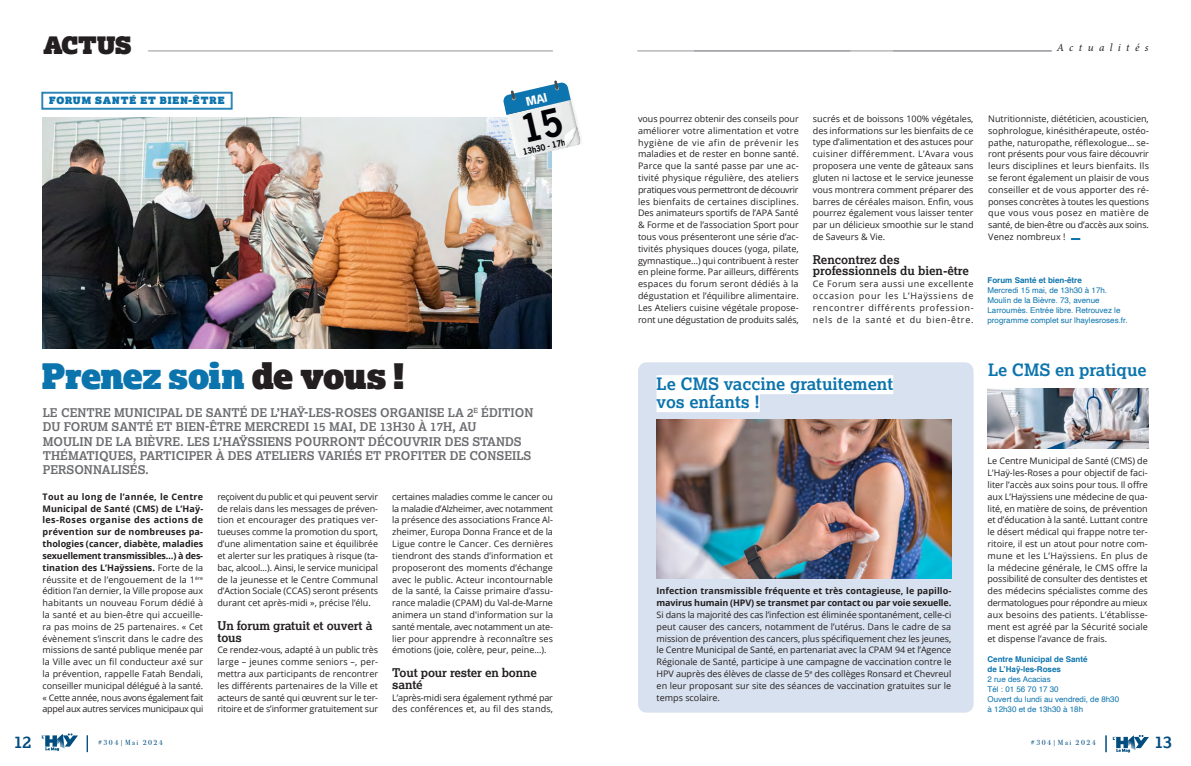
<style>
.page{position:relative;width:1191px;height:766px;background:#fff}
.page>*{position:absolute;margin:0;border:0;box-sizing:border-box;transform-origin:0 0}
.Actus_Titre{font:35px "Lexia Advertising";letter-spacing:-.02em;color:#0c74ad}
.t1{font:23.9px "Lexia Advertising";letter-spacing:-.01em;color:#231f20}
.Grand_Format_Titre_2{font:700 17px "Lexia";color:#0c74ad}
.t2{font:700 16.7px "Lexia";color:#014d80}
.Actus_Chapo{font:700 12px/14.4px "Lexia";color:#6c6d70}
.Inter{font:700 12px/11.8px "Lexia";letter-spacing:-.01em;color:#231f20}
.t3{font:italic 11px "Minion Pro";letter-spacing:.49em;color:#231f20}
.Général_sous-Rubrique{font:10px "Lexia Advertising";letter-spacing:.1em;color:#0c74ad}
.Actus_Body_Justifié{font:9px/11.8px "Open Sans";color:#231f20;text-align:justify}
.t4{font:700 8.2px "News Gothic Std";color:#010106;scale:.91 1}
.Grand_Format_Body{font:8px/10px "Helvetica";color:#0c74ad}
.t5{font:7.4px "Bodoni Svty Two ITCTT";letter-spacing:.2em;color:#014d80}
.s1{color:#231f20}
.s2{font-weight:700}
</style>
<div class="page">
<hr style="left:148px;top:51px;width:405px;height:1px;background:#939598">
<svg style="left:87px;top:735px;width:1px;height:16px"></svg>
<svg style="left:1105px;top:735px;width:44px;height:17px"></svg>
<svg style="left:42px;top:733px;width:36px;height:17px"></svg>
<hr style="left:637px;top:51px;width:414px;height:1px;background:#939598">
<div style="left:638px;top:362px;width:335px;height:350px;background:#d8e1ef;border-radius:9px"></div>
<hr style="left:893px;top:51px;width:159px;height:1px;background:#939598">
<div style="left:656px;top:375px;width:237px;height:19px;background:#fff"></div>
<div style="left:656px;top:393px;width:103px;height:19px;background:#fff"></div>
<img style="left:43px;top:117px;width:509px;height:231px">
<img style="left:656px;top:419px;width:295px;height:159px">
<img style="left:987px;top:389px;width:161px;height:59px">
<svg style="left:1071px;top:238px;width:8px;height:2px"></svg>
<svg style="left:42px;top:92px;width:190px;height:17px"></svg>
<svg style="left:503px;top:80px;width:79px;height:81px"></svg>
<h2 class="t1" style="left:43px;top:29px;width:90px">ACTUS</h2>
<p class="t3" style="left:1056px;top:40px;width:93px">Actualités</p>
<p class="Général_sous-Rubrique" style="left:49px;top:94px;width:177px">FORUM SANTÉ ET BIEN-ÊTRE</p>
<p class="Actus_Titre" style="left:42px;top:353px;width:363px">Prenez soin <span class="s1">de vous !</span></p>
<p class="t4" style="left:522px;top:146px;width:49px;rotate:-13deg">13h30 - 17h</p>
<p class="Actus_Chapo" style="left:43px;top:405px;width:492px">LE CENTRE MUNICIPAL DE SANTÉ DE L’HAŸ-LES-ROSES ORGANISE LA 2<sup>E</sup> ÉDITION DU FORUM SANTÉ ET BIEN-ÊTRE MERCREDI 15 MAI, DE 13H30 À 17H, AU<br>MOULIN DE LA BIÈVRE. LES L’HAŸSSIENS POURRONT DÉCOUVRIR DES STANDS THÉMATIQUES, PARTICIPER À DES ATELIERS VARIÉS ET PROFITER DE CONSEILS PERSONNALISÉS.</p>
<p class="Actus_Body_Justifié" style="left:43px;top:490px;width:162px"><span class="s2">Tout au long de l’année, le Centre Municipal de Santé (CMS) de L’Haÿ&shy;les-Roses organise des actions de prévention sur de nombreuses pa&shy;thologies (cancer, diabète, maladies sexuellement transmissibles…) à des&shy;tination des L’Haÿssiens.</span> Forte de la réussite et de l’engouement de la 1<sup>ère </sup>édition l’an dernier, la Ville propose aux habitants un nouveau Forum dédié à la santé et au bien-être qui accueille&shy;ra pas moins de 25 partenaires. « Cet évènement s’inscrit dans le cadre des missions de santé publique menée par la Ville avec un fil conducteur axé sur la prévention, rappelle Fatah Bendali, conseiller municipal délégué à la santé. « Cette année, nous avons également fait appel aux autres services municipaux qui</p>
<p class="Actus_Body_Justifié" style="left:217px;top:490px;width:162px">reçoivent du public et qui peuvent servir de relais dans les messages de préven&shy;tion et encourager des pratiques ver&shy;tueuses comme la promotion du sport, d’une alimentation saine et équilibrée et alerter sur les pratiques à risque (ta&shy;bac, alcool…). Ainsi, le service municipal de la jeunesse et le Centre Communal d’Action Sociale (CCAS) seront présents durant cet après-midi », précise l’élu.</p>
<p class="Inter" style="left:217px;top:619px;width:157px">Un forum gratuit et ouvert à tous</p>
<p class="Actus_Body_Justifié" style="left:217px;top:643px;width:162px">Ce rendez-vous, adapté à un public très large – jeunes comme seniors –, per&shy;mettra aux participants de rencontrer les différents partenaires de la Ville et acteurs de santé qui œuvrent sur le ter&shy;ritoire et de s’informer gratuitement sur</p>
<p class="Actus_Body_Justifié" style="left:392px;top:490px;width:162px">certaines maladies comme le cancer ou la maladie d’Alzheimer, avec notamment la présence des associations France Al&shy;zheimer, Europa Donna France et de la Ligue contre le Cancer. Ces dernières tiendront des stands d’information et proposeront des moments d’échange avec le public. Acteur incontournable de la santé, la Caisse primaire d’assu&shy;rance maladie (CPAM) du Val-de-Marne animera un stand d'information sur la santé mentale, avec notamment un ate&shy;lier pour apprendre à reconnaître ses émotions (joie, colère, peur, peine…).</p>
<p class="Inter" style="left:392px;top:666px;width:146px">Tout pour rester en bonne santé</p>
<p class="Actus_Body_Justifié" style="left:392px;top:691px;width:162px">L’après-midi sera également rythmé par des conférences et, au fil des stands,</p>
<p class="Actus_Body_Justifié" style="left:638px;top:112px;width:162px">vous pourrez obtenir des conseils pour améliorer votre alimentation et votre hygiène de vie afin de prévenir les maladies et de rester en bonne santé.<br>Parce que la santé passe par une ac&shy;tivité physique régulière, des ateliers pratiques vous permettront de découvrir les bienfaits de certaines disciplines.<br>Des animateurs sportifs de l’APA Santé &amp; Forme et de l’association Sport pour tous vous présenteront une série d’ac&shy;tivités physiques douces (yoga, pilate, gymnastique…) qui contribuent à rester en pleine forme. Par ailleurs, différents espaces du forum seront dédiés à la dégustation et l’équilibre alimentaire.<br>Les Ateliers cuisine végétale propose&shy;ront une dégustation de produits salés,</p>
<p class="Actus_Body_Justifié" style="left:813px;top:112px;width:162px">sucrés et de boissons 100% végétales, des informations sur les bienfaits de ce type d’alimentation et des astuces pour cuisiner différemment. L’Avara vous proposera une vente de gâteaux sans gluten ni lactose et le service jeunesse vous montrera comment préparer des barres de céréales maison. Enfin, vous pourrez également vous laisser tenter par un délicieux smoothie sur le stand de Saveurs &amp; Vie.</p>
<p class="Inter" style="left:813px;top:253px;width:158px">Rencontrez des professionnels du bien-être</p>
<p class="Actus_Body_Justifié" style="left:813px;top:278px;width:162px">Ce Forum sera aussi une excellente occasion pour les L’Haÿssiens de rencontrer différents profession&shy;nels de la santé et du bien-être.</p>
<p class="Actus_Body_Justifié" style="left:988px;top:112px;width:162px">Nutritionniste, diététicien, acousticien, sophrologue, kinésithérapeute, ostéo&shy;pathe, naturopathe, réflexologue… se&shy;ront présents pour vous faire découvrir leurs disciplines et leurs bienfaits. Ils se feront également un plaisir de vous conseiller et de vous apporter des ré&shy;ponses concrètes à toutes les questions que vous vous posez en matière de santé, de bien-être ou d’accès aux soins.<br>Venez nombreux !</p>
<p class="Grand_Format_Body" style="left:987px;top:275px;width:142px"><span class="s2">Forum Santé et bien-être<br></span>Mercredi 15 mai, de 13h30 à 17h.<br>Moulin de la Bièvre. 73, avenue Larroumès. Entrée libre. Retrouvez le programme complet sur lhaylesroses.fr.</p>
<p class="Grand_Format_Titre_2" style="left:656px;top:372px;width:238px">Le CMS vaccine gratuitement</p>
<p class="Grand_Format_Titre_2" style="left:656px;top:390px;width:105px">vos enfants !</p>
<p class="Grand_Format_Titre_2" style="left:988px;top:359px;width:160px">Le CMS en pratique</p>
<p class="Actus_Body_Justifié" style="left:656px;top:584px;width:296px"><span class="s2">Infection transmissible fréquente et très contagieuse, le papillo&shy;mavirus humain (HPV) se transmet par contact ou par voie sexuelle.<br></span>Si dans la majorité des cas l’infection est éliminée spontanément, celle-ci peut causer des cancers, notamment de l’utérus. Dans le cadre de sa mission de prévention des cancers, plus spécifiquement chez les jeunes, le Centre Municipal de Santé, en partenariat avec la CPAM 94 et l’Agence Régionale de Santé, participe à une campagne de vaccination contre le HPV auprès des élèves de classe de 5<sup>e</sup> des collèges Ronsard et Chevreul en leur proposant sur site des séances de vaccination gratuites sur le temps scolaire.</p>
<p class="Actus_Body_Justifié" style="left:987px;top:455px;width:162px">Le Centre Municipal de Santé (CMS) de L’Haÿ-les-Roses a pour objectif de faci&shy;liter l’accès aux soins pour tous. Il offre aux L’Haÿssiens une médecine de qua&shy;lité, en matière de soins, de prévention et d’éducation à la santé. Luttant contre le désert médical qui frappe notre ter&shy;ritoire, il est un atout pour notre com&shy;mune et les L’Haÿssiens. En plus de la médecine générale, le CMS offre la possibilité de consulter des dentistes et des médecins spécialistes comme des dermatologues pour répondre au mieux aux besoins des patients. L’établisse&shy;ment est agréé par la Sécurité sociale et dispense l’avance de frais.</p>
<p class="Grand_Format_Body" style="left:987px;top:654px;width:133px"><span class="s2">Centre Municipal de Santé<br>de L’Haÿ-les-Roses<br></span>2 rue des Acacias<br>Tél : 01 56 70 17 30<br>Ouvert du lundi au vendredi, de 8h30 à 12h30 et de 13h30 à 18h</p>
<h3 class="t2" style="left:14px;top:731px;width:19px">12</h3>
<p class="t5" style="left:98px;top:736px;width:66px">#304|Mai 2024</p>
<p class="t5" style="left:1031px;top:736px;width:66px">#304|Mai 2024</p>
<h3 class="t2" style="left:1154px;top:731px;width:19px">13</h3>
</div>
